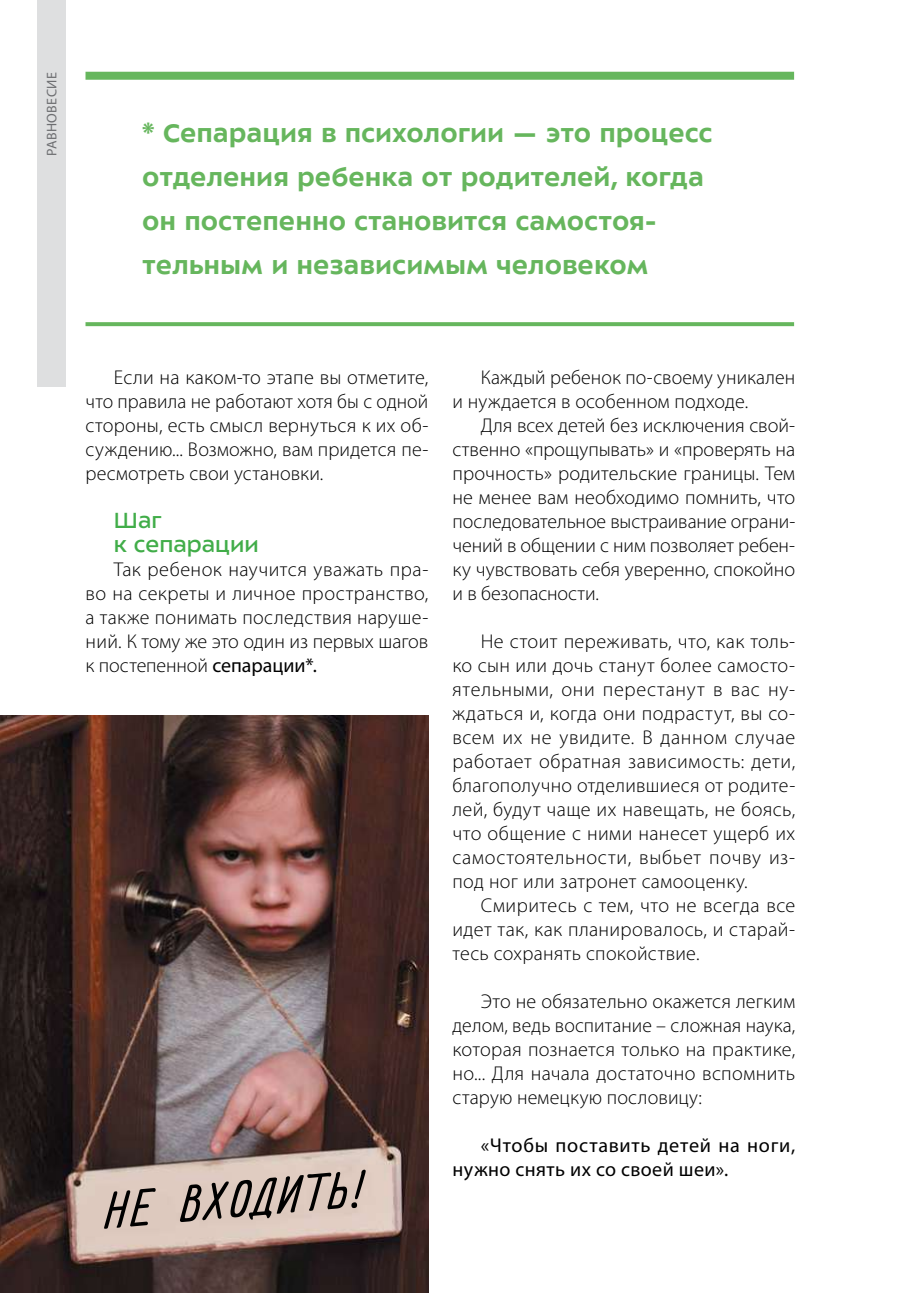
<style>
.page{position:relative;width:908px;height:1293px;background:#fff}
.page>*{position:absolute;margin:0;border:0;box-sizing:border-box;transform-origin:0 0}
.t1{font:700 28px/44px "ALS Sector";letter-spacing:-.005em;color:#66b65d}
.t2{font:24px/24px "ALS Sector";color:#41ad49}
.t3{font:300 20px/24px "Myriad Pro";letter-spacing:.01em;color:#000;text-align:justify}
.t4{font:20px/24px "Myriad Pro";letter-spacing:.03em;color:#000}
.t5{font:14px "Myriad Pro";color:#6d6e71}
.s1{font-weight:400}
</style>
<div class="page">
<div style="left:37px;top:0;width:28px;height:386px;background:#dedfe0"></div>
<img style="left:0;top:716px;width:428px;height:577px">
<svg style="left:104px;top:1169px;width:261px;height:59px;background:#b4a49b"></svg>
<div style="left:85px;top:72px;width:708px;height:8px;background:#66b65d"></div>
<svg style="left:85px;top:322px;width:708px;height:4px;background:#6cb963"></svg>
<p class="t5" style="left:43px;top:156px;width:84px;rotate:-90deg">равновесие</p>
<h1 class="t1" style="left:142px;top:111px;width:571px">* Сепарация в психологии — это процесс отделения ребенка от родителей, когда он постепенно становится самостоя&shy;тельным и независимым человеком</h1>
<p class="t3" style="left:86px;top:365px;width:344px;text-indent:28px">Если на каком-то этапе вы отметите, что правила не работают хотя бы с одной стороны, есть смысл вернуться к их об&shy;суждению... Возможно, вам придется пе&shy;ресмотреть свои установки.</p>
<p class="t2" style="left:114px;top:508px;width:146px">Шаг<br>к сепарации</p>
<p class="t3" style="left:86px;top:557px;width:344px;text-indent:28px">Так ребенок научится уважать пра&shy;во на секреты и личное пространство, а также понимать последствия наруше&shy;ний. К тому же это один из первых шагов к постепенной <span class="s1">сепарации*.</span></p>
<p class="t3" style="left:452px;top:365px;width:344px;text-indent:28px">Каждый ребенок по-своему уникален и нуждается в особенном подходе.</p>
<p class="t3" style="left:452px;top:413px;width:344px;text-indent:28px">Для всех детей без исключения свой&shy;ственно «прощупывать» и «проверять на прочность» родительские границы. Тем не менее вам необходимо помнить, что последовательное выстраивание ограни&shy;чений в общении с ним позволяет ребен&shy;ку чувствовать себя уверенно, спокойно и в безопасности.</p>
<p class="t3" style="left:452px;top:629px;width:344px;text-indent:28px">Не стоит переживать, что, как толь&shy;ко сын или дочь станут более самосто&shy;ятельными, они перестанут в вас ну&shy;ждаться и, когда они подрастут, вы со&shy;всем их не увидите. В данном случае работает обратная зависимость: дети, благополучно отделившиеся от родите&shy;лей, будут чаще их навещать, не боясь, что общение с ними нанесет ущерб их самостоятельности, выбьет почву из&shy;под ног или затронет самооценку.</p>
<p class="t3" style="left:452px;top:893px;width:344px;text-indent:28px">Смиритесь с тем, что не всегда все идет так, как планировалось, и старай&shy;тесь сохранять спокойствие.</p>
<p class="t3" style="left:452px;top:989px;width:344px;text-indent:28px">Это не обязательно окажется легким делом, ведь воспитание – сложная наука, которая познается только на практике, но... Для начала достаточно вспомнить старую немецкую пословицу:</p>
<p class="t4" style="left:452px;top:1133px;width:344px;text-indent:28px">«Чтобы поставить детей на ноги, нужно снять их со своей шеи».</p>
</div>
